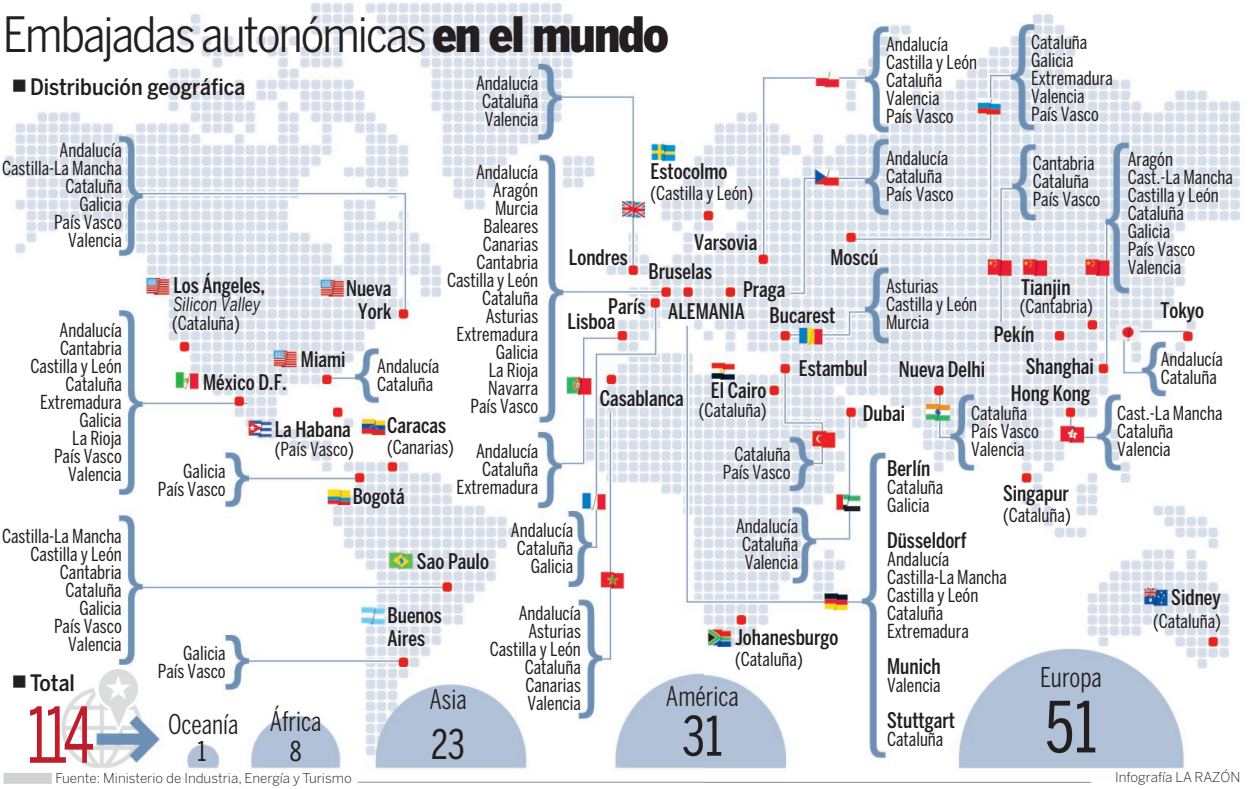
<style>
.page{position:relative;width:1249px;height:789px;background:#fff}
.page>*{position:absolute;margin:0;border:0;box-sizing:border-box;transform-origin:0 0}
.t1{font:76.27px "Benton Sans Cond";color:#be1d2c;scale:.77 1}
.t2{font:69.75px "Benton Sans Comp";color:#231f20}
.t3{font:54px "Benton Sans Comp";color:#231f20}
.t4{font:48.15px "Benton Sans Cond";letter-spacing:-.04em;color:#231f20}
.t5{font:40.5px "Benton Sans Comp";color:#231f20}
.t6{font:27px "Benton Sans Comp";color:#231f20}
.t7{font:27px "Benton Sans Comp";color:#231f20}
.t8{font:500 22.5px "Benton Sans Cond";color:#231f20}
.t9{font:500 21.38px/22.5px "Benton Sans Comp";color:#231f20}
.t10{font:19.12px/18px "Benton Sans Comp";color:#231f20}
.t11{font:italic 19.12px "Benton Sans";color:#231f20;scale:.75 1}
.t12{font:300 13.5px "Benton Sans";color:#231f20}
.s1{font-weight:900}
</style>
<div class="page">
<img style="left:3px;top:2px;width:1238px;height:782px">
<h3 class="t4" style="left:3px;top:16px;width:667px">Embajadas autonómicas <span class="s1">en el mundo</span></h3>
<p class="t8" style="left:30px;top:78px;width:217px">Distribución geográfica</p>
<p class="t10" style="left:476px;top:76px;width:64px;text-align:center">Andalucía<br>Cataluña<br>Valencia</p>
<p class="t10" style="left:886px;top:37px;width:93px">Andalucía<br>Castilla y León<br>Cataluña<br>Valencia<br>País Vasco</p>
<p class="t10" style="left:1031px;top:35px;width:83px">Cataluña<br>Galicia<br>Extremadura<br>Valencia<br>País Vasco</p>
<p class="t10" style="left:2px;top:142px;width:121px;text-align:right">Andalucía<br>Castilla-La Mancha<br>Cataluña<br>Galicia<br>País Vasco<br>Valencia</p>
<p class="t10" style="left:886px;top:151px;width:69px">Andalucía<br>Cataluña<br>País Vasco</p>
<p class="t10" style="left:1032px;top:156px;width:69px">Cantabria<br>Cataluña<br>País Vasco</p>
<p class="t10" style="left:1127px;top:151px;width:107px">Aragón<br>Cast.-La Mancha<br>Castilla y León<br>Cataluña<br>Galicia<br>País Vasco<br>Valencia</p>
<p class="t9" style="left:650px;top:162px;width:78px">Estocolmo</p>
<p class="t10" style="left:447px;top:164px;width:93px;text-align:right">Andalucía<br>Aragón<br>Murcia<br>Baleares<br>Canarias<br>Cantabria<br>Castilla y León<br>Cataluña<br>Asturias<br>Extremadura<br>Galicia<br>La Rioja<br>Navarra<br>País Vasco</p>
<p class="t10" style="left:650px;top:185px;width:104px">(Castilla y León)</p>
<p class="t9" style="left:694px;top:233px;width:65px">Varsovia</p>
<p class="t9" style="left:830px;top:248px;width:49px">Moscú</p>
<p class="t9" style="left:769px;top:278px;width:67px;line-height:26.1px;text-indent:-27px">Praga<br>Bucarest</p>
<p class="t9" style="left:863px;top:347px;width:44px;line-height:44.6px;text-indent:-64px">Estambul<br>Dubai</p>
<p class="t9" style="left:569px;top:248px;width:60px">Londres</p>
<p class="t9" style="left:668px;top:253px;width:78px;line-height:39.6px;text-indent:-20px">Bruselas<br>ALEMANIA</p>
<p class="t9" style="left:173px;top:276px;width:93px">Los Ángeles,</p>
<p class="t11" style="left:173px;top:296px;width:118px">Silicon Valley</p>
<p class="t10" style="left:886px;top:279px;width:93px">Asturias<br>Castilla y León<br>Murcia</p>
<p class="t9" style="left:1021px;top:278px;width:51px">Tianjin</p>
<p class="t10" style="left:1019px;top:299px;width:75px">(Cantabria)</p>
<p class="t9" style="left:346px;top:279px;width:47px;text-align:center">Nueva<br>York</p>
<p class="t9" style="left:608px;top:296px;width:39px">París</p>
<p class="t9" style="left:1160px;top:301px;width:45px">Tokyo</p>
<p class="t9" style="left:567px;top:312px;width:49px">Lisboa</p>
<p class="t10" style="left:172px;top:316px;width:69px">(Cataluña)</p>
<p class="t10" style="left:31px;top:322px;width:93px;text-align:right">Andalucía<br>Cantabria<br>Castilla y León<br>Cataluña<br>Extremadura<br>Galicia<br>La Rioja<br>País Vasco<br>Valencia</p>
<p class="t9" style="left:994px;top:325px;width:42px">Pekín</p>
<p class="t10" style="left:1160px;top:351px;width:64px">Andalucía<br>Cataluña</p>
<p class="t9" style="left:301px;top:350px;width:46px">Miami</p>
<p class="t9" style="left:1011px;top:355px;width:85px;line-height:26.6px;text-align:right">Shanghai<br>Hong Kong</p>
<p class="t10" style="left:377px;top:359px;width:64px">Andalucía<br>Cataluña</p>
<p class="t9" style="left:899px;top:359px;width:88px">Nueva Delhi</p>
<p class="t9" style="left:203px;top:372px;width:85px">México D.F.</p>
<p class="t9" style="left:711px;top:381px;width:57px">El Cairo</p>
<p class="t10" style="left:699px;top:402px;width:69px">(Cataluña)</p>
<p class="t9" style="left:600px;top:388px;width:86px">Casablanca</p>
<p class="t10" style="left:1117px;top:406px;width:107px">Cast.-La Mancha<br>Cataluña<br>Valencia</p>
<p class="t10" style="left:971px;top:406px;width:69px">Cataluña<br>País Vasco<br>Valencia</p>
<p class="t9" style="left:387px;top:416px;width:61px">Caracas</p>
<p class="t9" style="left:275px;top:419px;width:78px">La Habana</p>
<p class="t10" style="left:387px;top:439px;width:68px">(Canarias)</p>
<p class="t10" style="left:275px;top:441px;width:81px">(País Vasco)</p>
<p class="t10" style="left:456px;top:443px;width:83px;text-align:right">Andalucía<br>Cataluña<br>Extremadura</p>
<p class="t10" style="left:723px;top:446px;width:69px;text-align:center">Cataluña<br>País Vasco</p>
<p class="t9" style="left:887px;top:458px;width:45px">Berlín</p>
<p class="t10" style="left:887px;top:479px;width:58px">Cataluña<br>Galicia</p>
<p class="t9" style="left:887px;top:530px;width:81px">Düsseldorf</p>
<p class="t10" style="left:887px;top:551px;width:121px">Andalucía<br>Castilla-La Mancha<br>Castilla y León<br>Cataluña<br>Extremadura</p>
<p class="t9" style="left:887px;top:656px;width:55px">Munich</p>
<p class="t10" style="left:887px;top:677px;width:55px">Valencia</p>
<p class="t9" style="left:887px;top:710px;width:69px">Stuttgart</p>
<p class="t10" style="left:887px;top:731px;width:58px">Cataluña</p>
<p class="t10" style="left:158px;top:464px;width:69px;text-align:right">Galicia<br>País Vasco</p>
<p class="t9" style="left:1003px;top:483px;width:67px">Singapur</p>
<p class="t10" style="left:1003px;top:507px;width:69px">(Cataluña)</p>
<p class="t9" style="left:353px;top:487px;width:54px">Bogotá</p>
<p class="t10" style="left:736px;top:518px;width:64px;text-align:center">Andalucía<br>Cataluña<br>Valencia</p>
<p class="t10" style="left:511px;top:522px;width:64px;text-align:right">Andalucía<br>Cataluña<br>Galicia</p>
<p class="t10" style="left:2px;top:528px;width:121px;text-align:right">Castilla-La Mancha<br>Castilla y León<br>Cantabria<br>Cataluña<br>Galicia<br>País Vasco<br>Valencia</p>
<p class="t9" style="left:417px;top:551px;width:74px">Sao Paulo</p>
<p class="t9" style="left:387px;top:606px;width:56px">Buenos<br>Aires</p>
<p class="t10" style="left:490px;top:605px;width:93px;text-align:right">Andalucía<br>Asturias<br>Castilla y León<br>Cataluña<br>Canarias<br>Valencia</p>
<p class="t9" style="left:1171px;top:588px;width:51px">Sidney</p>
<p class="t10" style="left:1153px;top:613px;width:69px">(Cataluña)</p>
<p class="t9" style="left:735px;top:628px;width:105px">Johanesburgo</p>
<p class="t10" style="left:158px;top:645px;width:69px;text-align:right">Galicia<br>País Vasco</p>
<p class="t10" style="left:735px;top:651px;width:69px">(Cataluña)</p>
<h3 class="t6" style="left:1040px;top:666px;width:63px">Europa</h3>
<h2 class="t2" style="left:1045px;top:699px;width:54px">51</h2>
<p class="t8" style="left:30px;top:674px;width:46px">Total</p>
<h3 class="t6" style="left:666px;top:685px;width:74px">América</h3>
<h3 class="t3" style="left:682px;top:714px;width:42px">31</h3>
<h3 class="t6" style="left:429px;top:688px;width:39px">Asia</h3>
<h3 class="t6" style="left:168px;top:713px;width:155px">Oceanía África</h3>
<p class="t12" style="left:55px;top:772px;width:298px">Fuente: Ministerio de Industria, Energía y Turismo</p>
<p class="t12" style="left:1115px;top:772px;width:127px">Infografía LA RAZÓN</p>
<h1 class="t1" style="left:27px;top:691px;width:89px">114</h1>
<h3 class="t5" style="left:431px;top:727px;width:36px">23</h3>
<h3 class="t7" style="left:197px;top:740px;width:10px">1</h3>
<h3 class="t7" style="left:290px;top:740px;width:13px">8</h3>
</div>
